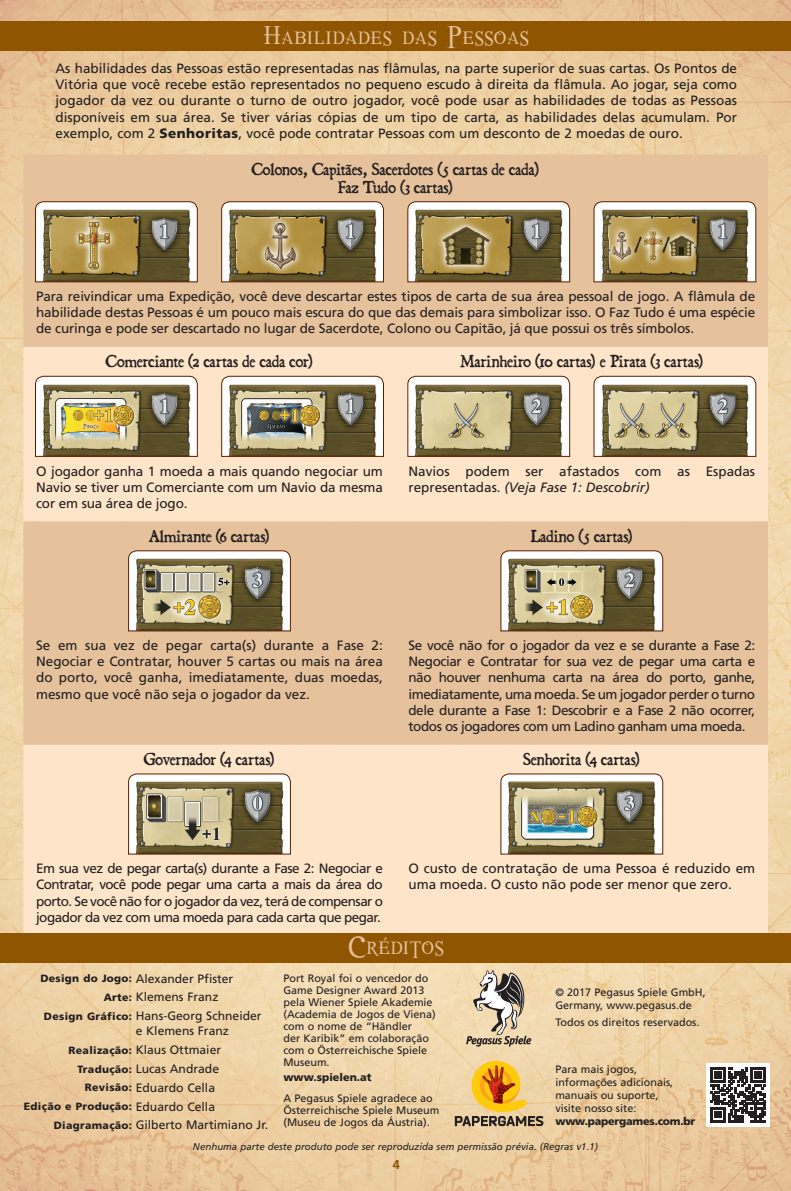
<style>
.page{position:relative;width:791px;height:1191px;background:#fff}
.page>*{position:absolute;margin:0;border:0;box-sizing:border-box;transform-origin:0 0}
.t1{font:18.9px "Romance Fatal Serif";letter-spacing:.045em;color:#e5c19c}
.t2{font:15px/18px "Dominican";letter-spacing:.005em;color:#231f20;text-align:center}
.t3{font:13.5px/16.2px "Frutiger";color:#231f20;text-align:justify}
.t4{font:700 12.9px "Frutiger";color:#905500}
.t5{font:12.15px/18.9px "Frutiger";color:#231f20}
.t6{font:10.8px/12px "Frutiger";color:#231f20}
.t7{font:900 10.8px "Frutiger";letter-spacing:-.02em;color:#231f20}
.t8{font:900 10.8px "Frutiger";color:#231f20}
.t9{font:900 10.5px/18.8px "Frutiger";letter-spacing:.03em;color:#231f20;text-align:right}
.t10{font:italic 9.75px "Frutiger";color:#231f20}
.s1{font-size:27px}
.s2{font-weight:900}
.s3{font-style:italic}
</style>
<div class="page">
<img style="left:0;top:0;width:791px;height:1191px">
<div style="left:23px;top:154px;width:745px;height:193px;background:#e5c19c"></div>
<div style="left:23px;top:347px;width:745px;height:586px;background:#fee5ca"></div>
<div style="left:23px;top:521px;width:745px;height:223px;background:#e5c19c"></div>
<svg style="left:35px;top:201px;width:163px;height:82px;background:#9e8c63"></svg>
<svg style="left:221px;top:201px;width:163px;height:82px;background:#9d8c65"></svg>
<svg style="left:407px;top:201px;width:164px;height:82px;background:#978762"></svg>
<svg style="left:593px;top:201px;width:164px;height:82px;background:#9d8c66"></svg>
<img style="left:35px;top:375px;width:163px;height:82px">
<img style="left:221px;top:375px;width:163px;height:82px">
<svg style="left:407px;top:375px;width:164px;height:82px"></svg>
<svg style="left:593px;top:375px;width:164px;height:82px"></svg>
<svg style="left:128px;top:550px;width:163px;height:82px;background:#a3977a"></svg>
<svg style="left:500px;top:550px;width:164px;height:82px;background:#a69979"></svg>
<svg style="left:128px;top:773px;width:163px;height:82px;background:#a2977b"></svg>
<img style="left:500px;top:773px;width:164px;height:82px">
<div style="left:0;top:21px;width:791px;height:30px;background:#905500"></div>
<div style="left:0;top:933px;width:791px;height:29px;background:#905500"></div>
<svg style="left:466px;top:970px;width:65px;height:76px;background:#c0b199"></svg>
<div style="left:707px;top:1063px;width:63px;height:63px;background:#fff"></div>
<svg style="left:710px;top:1067px;width:56px;height:55px"></svg>
<svg style="left:455px;top:1060px;width:88px;height:66px;background:#dab165"></svg>
<h1 class="t1" style="left:264px;top:27px;width:266px"><span class="s1">H</span>abilidades das <span class="s1">P</span>essoas</h1>
<p class="t3" style="left:56px;top:60px;width:683px">As habilidades das Pessoas estão representadas nas flâmulas, na parte superior de suas cartas. Os Pontos de Vitória que você recebe estão representados no pequeno escudo à direita da flâmula. Ao jogar, seja como jogador da vez ou durante o turno de outro jogador, você pode usar as habilidades de todas as Pessoas disponíveis em sua área. Se tiver várias cópias de um tipo de carta, as habilidades delas acumulam. Por exemplo, com 2 <span class="s2">Senhoritas</span>, você pode contratar Pessoas com um desconto de 2 moedas de ouro.</p>
<p class="t2" style="left:252px;top:160px;width:289px">Colonos, Capitães, Sacerdotes (5 cartas de cada)<br>Faz Tudo (3 cartas)</p>
<p class="t3" style="left:36px;top:288px;width:721px">Para reivindicar uma Expedição, você deve descartar estes tipos de carta de sua área pessoal de jogo. A flâmula de habilidade destas Pessoas é um pouco mais escura do que das demais para simbolizar isso. O Faz Tudo é uma espécie de curinga e pode ser descartado no lugar de Sacerdote, Colono ou Capitão, já que possui os três símbolos.</p>
<p class="t2" style="left:106px;top:353px;width:209px">Comerciante (2 cartas de cada cor)</p>
<p class="t2" style="left:460px;top:353px;width:245px">Marinheiro (10 cartas) e Pirata (3 cartas)</p>
<p class="t3" style="left:36px;top:462px;width:348px">O jogador ganha 1 moeda a mais quando negociar um Navio se tiver um Comerciante com um Navio da mesma cor em sua área de jogo.</p>
<p class="t3" style="left:408px;top:462px;width:348px">Navios podem ser afastados com as Espadas representadas. <span class="s3">(Veja Fase 1: Descobrir)</span></p>
<p class="t2" style="left:149px;top:527px;width:122px">Almirante (6 cartas)</p>
<p class="t2" style="left:531px;top:527px;width:104px">Ladino (5 cartas)</p>
<p class="t3" style="left:36px;top:637px;width:348px">Se em sua vez de pegar carta(s) durante a Fase 2:<br>Negociar e Contratar, houver 5 cartas ou mais na área do porto, você ganha, imediatamente, duas moedas, mesmo que você não seja o jogador da vez.</p>
<p class="t3" style="left:408px;top:637px;width:348px">Se você não for o jogador da vez e se durante a Fase 2:<br>Negociar e Contratar for sua vez de pegar uma carta e não houver nenhuma carta na área do porto, ganhe, imediatamente, uma moeda. Se um jogador perder o turno dele durante a Fase 1: Descobrir e a Fase 2 não ocorrer, todos os jogadores com um Ladino ganham uma moeda.</p>
<p class="t2" style="left:144px;top:750px;width:132px">Governador (4 cartas)</p>
<p class="t2" style="left:523px;top:750px;width:118px">Senhorita (4 cartas)</p>
<p class="t3" style="left:36px;top:860px;width:348px">Em sua vez de pegar carta(s) durante a Fase 2: Negociar e Contratar, você pode pegar uma carta a mais da área do porto. Se você não for o jogador da vez, terá de compensar o jogador da vez com uma moeda para cada carta que pegar.</p>
<p class="t3" style="left:408px;top:860px;width:348px">O custo de contratação de uma Pessoa é reduzido em uma moeda. O custo não pode ser menor que zero.</p>
<h1 class="t1" style="left:349px;top:937px;width:96px"><span class="s1">C</span>réditos</h1>
<p class="t5" style="left:136px;top:968px;width:127px">Alexander Pfister<br>Klemens Franz<br>Hans-Georg Schneider</p>
<p class="t5" style="left:136px;top:1021px;width:134px">e Klemens Franz<br>Klaus Ottmaier<br>Lucas Andrade<br>Eduardo Cella<br>Eduardo Cella<br>Gilberto Martimiano Jr.</p>
<p class="t6" style="left:283px;top:971px;width:154px">Port Royal foi o vencedor do<br>Game Designer Award 2013 pela Wiener Spiele Akademie (Academia de Jogos de Viena) com o nome de “Händler<br>der Karibik” em colaboração com o Österreichische Spiele<br>Museum.</p>
<p class="t8" style="left:283px;top:1071px;width:90px">www.spielen.at</p>
<p class="t6" style="left:283px;top:1091px;width:158px">A Pegasus Spiele agradece ao<br>Österreichische Spiele Museum (Museu de Jogos da Áustria).</p>
<p class="t10" style="left:193px;top:1141px;width:407px">Nenhuma parte deste produto pode ser reproduzida sem permissão prévia. (Regras v1.1)</p>
<p class="t9" style="left:40px;top:969px;width:93px">Design do Jogo:<br>Arte:<br>Design Gráfico:</p>
<p class="t9" style="left:24px;top:1040px;width:110px">Realização:<br>Tradução:<br>Revisão:<br>Edição e Produção:<br>Diagramação:</p>
<p class="t6" style="left:555px;top:985px;width:152px;line-height:12.9px">© 2017 Pegasus Spiele GmbH,<br>Germany, www.pegasus.de</p>
<p class="t6" style="left:555px;top:1016px;width:146px">Todos os direitos reservados.</p>
<p class="t6" style="left:555px;top:1063px;width:119px;line-height:12.9px">Para mais jogos, informações adicionais, manuais ou suporte, visite nosso site:</p>
<p class="t7" style="left:555px;top:1115px;width:142px">www.papergames.com.br</p>
<p class="t4" style="left:393px;top:1156px;width:9px">4</p>
</div>
